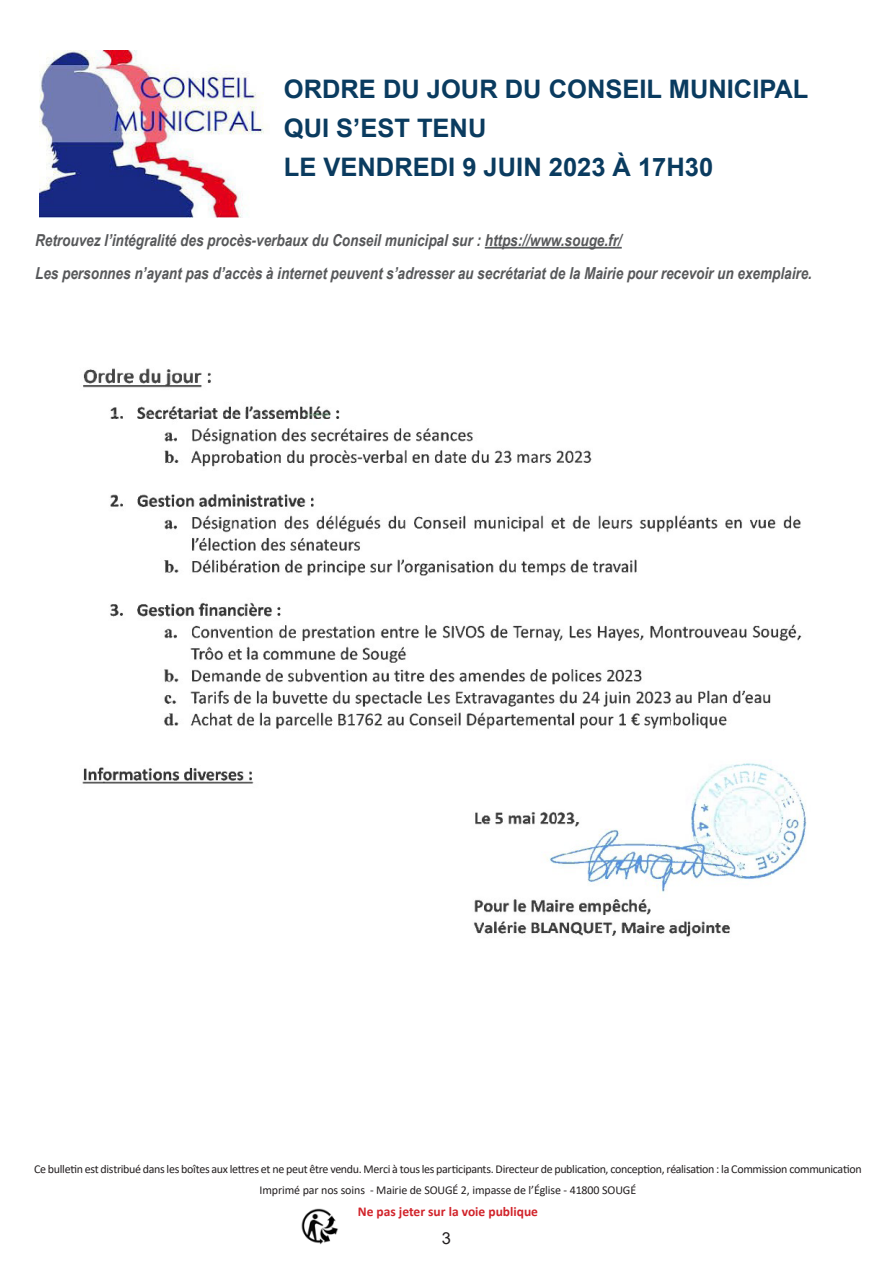
<style>
.page{position:relative;width:893px;height:1263px;background:#fff}
.page>*{position:absolute;margin:0;border:0;box-sizing:border-box;transform-origin:0 0}
.t1{font:700 25.5px "Arial";color:#0a3b5f}
.t2{font:italic 700 16.5px "Arial Narrow";color:#57585a}
.t3{font:16.5px "Arial";color:#231f20}
.t4{font:700 13.5px "Calibri";color:#d1232a}
.t5{font:12px/21.6px "Calibri";letter-spacing:-.025em;color:#231f20;text-align:center}
</style>
<div class="page">
<img style="left:301px;top:1209px;width:37px;height:35px">
<img style="left:39px;top:51px;width:225px;height:167px">
<hr style="left:485px;top:247px;width:137px;height:2px;background:#57585a">
<img style="left:82px;top:368px;width:725px;height:569px">
<p class="t1" style="left:284px;top:71px;width:526px">ORDRE DU JOUR DU CONSEIL MUNICIPAL</p>
<p class="t1" style="left:284px;top:110px;width:204px">QUI S’EST TENU</p>
<p class="t1" style="left:284px;top:149px;width:431px">LE VENDREDI 9 JUIN 2023 À 17H30</p>
<p class="t2" style="left:35px;top:228px;width:588px">Retrouvez l’intégralité des procès-verbaux du Conseil municipal sur : https://www.souge.fr/</p>
<p class="t2" style="left:35px;top:260px;width:779px">Les personnes n’ayant pas d’accès à internet peuvent s’adresser au secrétariat de la Mairie pour recevoir un exemplaire.</p>
<p class="t5" style="left:34px;top:1158px;width:829px">Ce bulletin est distribué dans les boîtes aux lettres et ne peut être vendu. Merci à tous les participants. Directeur de publication, conception, réalisation : la Commission communication<br>Imprimé par nos soins - Mairie de SOUGÉ 2, impasse de l’Église - 41800 SOUGÉ</p>
<p class="t4" style="left:358px;top:1202px;width:182px">Ne pas jeter sur la voie publique</p>
<h2 class="t3" style="left:442px;top:1227px;width:11px">3</h2>
</div>
